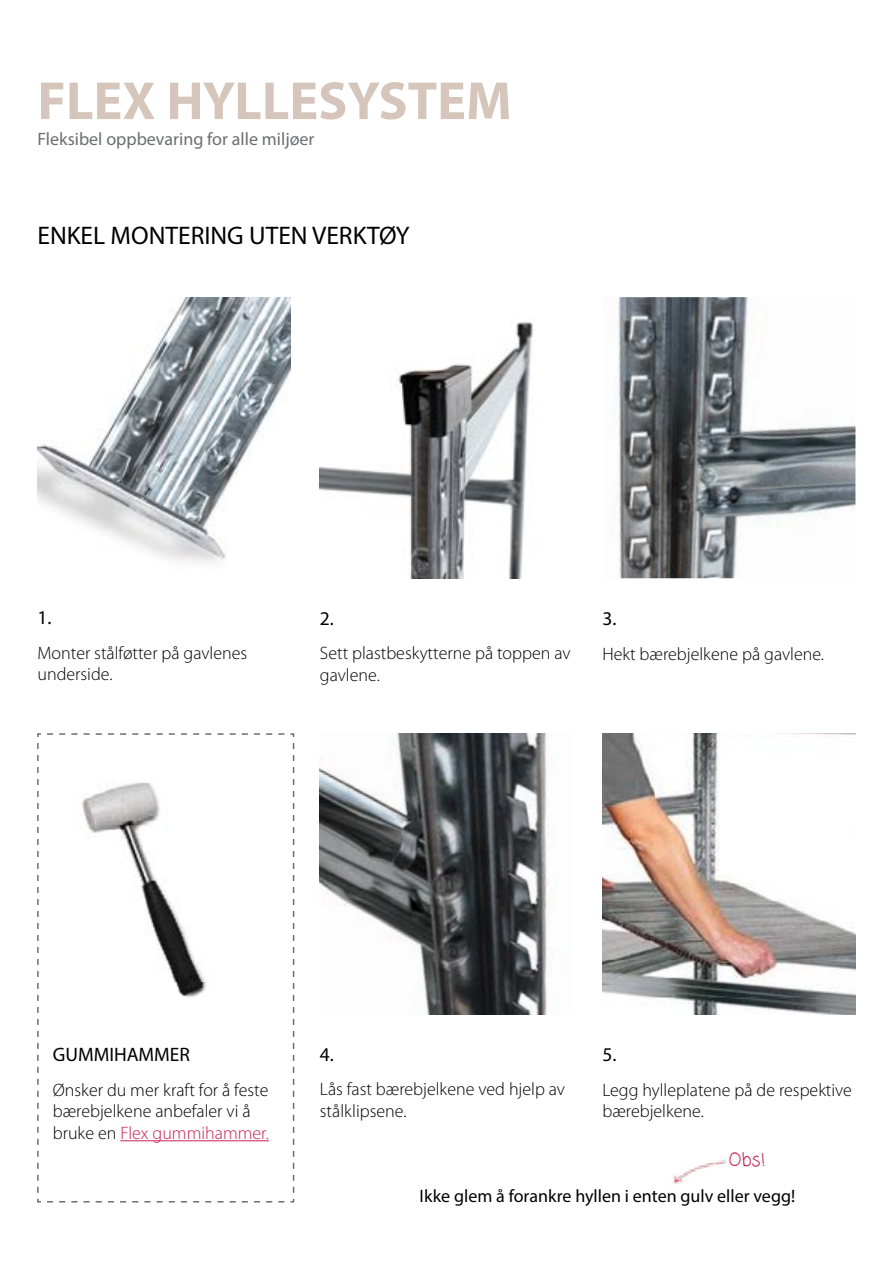
<style>
.page{position:relative;width:893px;height:1263px;background:#fff}
.page>*{position:absolute;margin:0;border:0;box-sizing:border-box;transform-origin:0 0}
.t1{font:700 54px "Myriad Pro";color:#d5c5bb}
.t2{font:25.5px "Myriad Pro";color:#000}
.t3{font:19.5px "Myriad Pro";color:#000}
.t4{font:300 18px/21.6px "Myriad Pro";color:#000}
.t5{font:18px "Myriad Pro";color:#000}
.t6{font:18px "Myriad Pro";color:#6d6e71}
.t7{font:18px "Coming Soon";color:#c82254}
.s1{color:#c82254}
</style>
<div class="page">
<img style="left:320px;top:321px;width:213px;height:257px">
<img style="left:38px;top:297px;width:253px;height:266px">
<img style="left:616px;top:297px;width:239px;height:281px">
<img style="left:602px;top:734px;width:253px;height:281px">
<img style="left:320px;top:734px;width:229px;height:281px">
<svg style="left:37px;top:733px;width:258px;height:470px"></svg>
<img style="left:673px;top:1160px;width:54px;height:24px">
<hr style="left:120px;top:1140px;width:149px;height:1px;background:#c82254">
<h1 class="t1" style="left:38px;top:66px;width:476px">FLEX HYLLESYSTEM</h1>
<p class="t6" style="left:38px;top:127px;width:278px">Fleksibel oppbevaring for alle miljøer</p>
<h2 class="t2" style="left:38px;top:219px;width:374px">ENKEL MONTERING UTEN VERKTØY</h2>
<p class="t3" style="left:38px;top:605px;width:16px">1.</p>
<p class="t3" style="left:320px;top:606px;width:16px">2.</p>
<p class="t3" style="left:602px;top:606px;width:16px">3.</p>
<p class="t4" style="left:38px;top:642px;width:211px">Monter stålføtter på gavlenes underside.</p>
<p class="t4" style="left:320px;top:643px;width:252px">Sett plastbeskytterne på toppen av gavlene.</p>
<p class="t4" style="left:602px;top:643px;width:223px">Hekt bærebjelkene på gavlene.</p>
<p class="t3" style="left:53px;top:1042px;width:139px">GUMMIHAMMER</p>
<p class="t4" style="left:53px;top:1079px;width:218px">Ønsker du mer kraft for å feste bærebjelkene anbefaler vi å bruke en <span class="s1">Flex gummihammer.</span></p>
<p class="t3" style="left:320px;top:1042px;width:16px">4.</p>
<p class="t3" style="left:602px;top:1042px;width:16px">5.</p>
<p class="t4" style="left:320px;top:1079px;width:247px">Lås fast bærebjelkene ved hjelp av stålklipsene.</p>
<p class="t4" style="left:602px;top:1079px;width:251px">Legg hylleplatene på de respektive bærebjelkene.</p>
<p class="t7" style="left:729px;top:1148px;width:38px">Obs!</p>
<p class="t5" style="left:420px;top:1185px;width:377px">Ikke glem å forankre hyllen i enten gulv eller vegg!</p>
</div>
